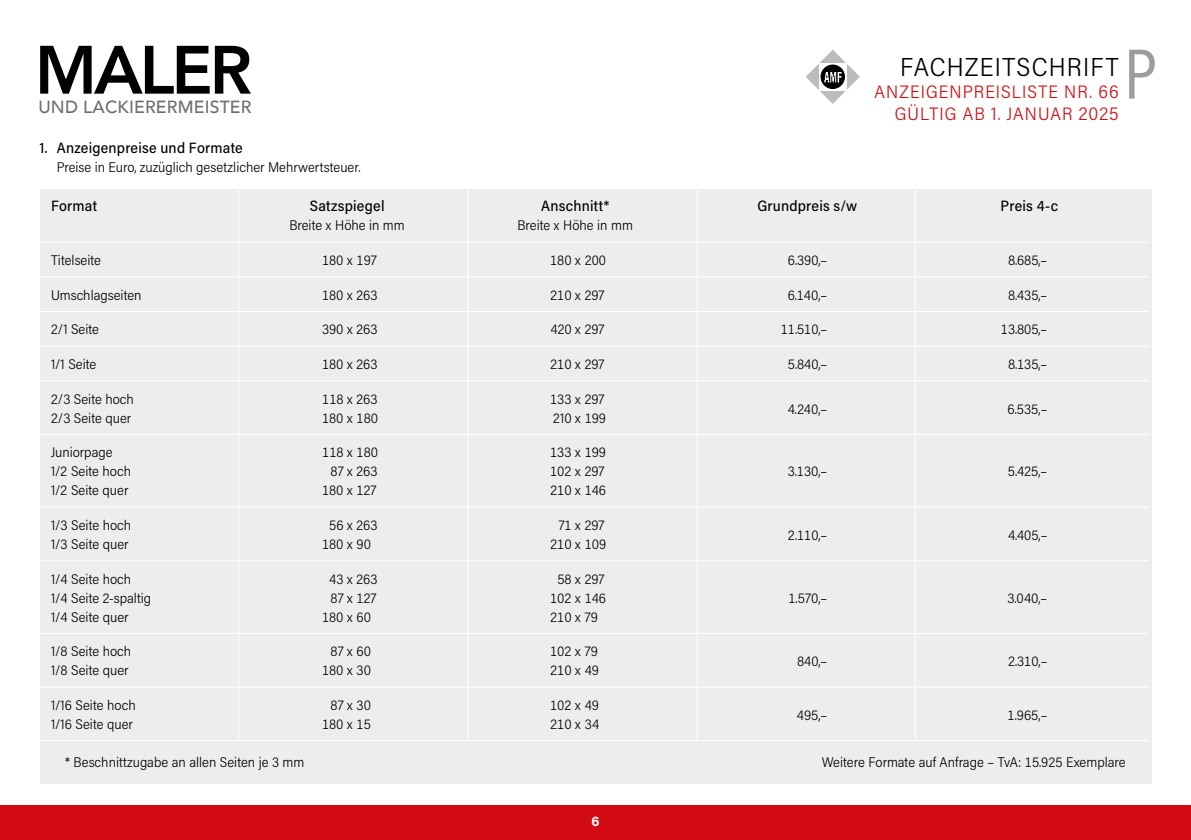
<style>
.page{position:relative;width:1191px;height:840px;background:#fff}
.page>*{position:absolute;margin:0;border:0;box-sizing:border-box;transform-origin:0 0}
.Zahlen{font:72px "Acumin Variable Concept";color:#9d9d9c}
.t1{font:800 67.6px "Avenir";letter-spacing:-.045em;color:#000}
.Text{font:26px "Acumin Variable Concept";letter-spacing:-.01em;color:#000}
.Text-2{font:18px/22px "Acumin Variable Concept";letter-spacing:.005em;color:#d20a11;text-align:right}
.t2{font:500 17.6px "Avenir";letter-spacing:.01em;color:#706f6f}
.Text-3{font:15px "Acumin Variable Concept";letter-spacing:.015em;color:#000}
.Text-4{font:14px "Acumin Variable Concept";letter-spacing:-.02em;color:#000}
.t3{font:14px "Acumin Variable Concept";color:#fff}
</style>
<div class="page">
<div style="left:0;top:805px;width:1191px;height:34px;background:#d20a11"></div>
<div style="left:40px;top:189px;width:1111px;height:593px;background:#ededed"></div>
<hr style="left:40px;top:241px;width:1108px;height:1px;background:#fff">
<hr style="left:40px;top:276px;width:1108px;height:1px;background:#fff">
<hr style="left:40px;top:311px;width:1108px;height:1px;background:#fff">
<hr style="left:40px;top:345px;width:1108px;height:1px;background:#fff">
<hr style="left:40px;top:380px;width:1108px;height:1px;background:#fff">
<hr style="left:40px;top:433px;width:1108px;height:1px;background:#fff">
<hr style="left:40px;top:506px;width:1108px;height:1px;background:#fff">
<hr style="left:40px;top:560px;width:1108px;height:1px;background:#fff">
<hr style="left:40px;top:632px;width:1108px;height:1px;background:#fff">
<hr style="left:40px;top:686px;width:1108px;height:1px;background:#fff">
<hr style="left:40px;top:739px;width:1108px;height:1px;background:#fff">
<hr style="left:238px;top:189px;width:1px;height:551px;background:#fff">
<hr style="left:467px;top:189px;width:1px;height:551px;background:#fff">
<hr style="left:697px;top:189px;width:1px;height:551px;background:#fff">
<hr style="left:915px;top:189px;width:1px;height:551px;background:#fff">
<svg style="left:806px;top:50px;width:54px;height:54px"></svg>
<svg style="left:819px;top:63px;width:27px;height:28px"></svg>
<img style="left:821px;top:65px;width:23px;height:23px;border-radius:12px">
<div style="left:820px;top:65px;width:25px;height:24px;border:1px solid #000;border-radius:50%"></div>
<h2 class="t1" style="left:35px;top:17px;width:219px">MALER</h2>
<p class="t2" style="left:38px;top:92px;width:215px">UND LACKIERERMEISTER</p>
<p class="Text-3" style="left:40px;top:137px;width:204px">1. Anzeigenpreise und Formate</p>
<p class="Text-4" style="left:57px;top:157px;width:305px">Preise in Euro, zuzüglich gesetzlicher Mehrwertsteuer.</p>
<p class="Text" style="left:900px;top:49px;width:221px">FACHZEITSCHRIFT</p>
<p class="Text-2" style="left:874px;top:80px;width:246px">ANZEIGENPREISLISTE NR. 66<br>GÜLTIG AB 1. JANUAR 2025</p>
<p class="Text-3" style="left:51px;top:196px;width:48px">Format</p>
<p class="Text-3" style="left:310px;top:196px;width:76px">Satzspiegel</p>
<p class="Text-3" style="left:541px;top:196px;width:70px">Anschnitt*</p>
<p class="Text-3" style="left:757px;top:196px;width:102px">Grundpreis s/w</p>
<p class="Text-3" style="left:1000px;top:196px;width:59px">Preis 4-c</p>
<p class="Text-4" style="left:289px;top:216px;width:118px">Breite x Höhe in mm</p>
<p class="Text-4" style="left:517px;top:216px;width:118px">Breite x Höhe in mm</p>
<p class="Text-4" style="left:51px;top:250px;width:52px">Titelseite</p>
<p class="Text-4" style="left:322px;top:250px;width:57px">180 x 197</p>
<p class="Text-4" style="left:550px;top:250px;width:58px">180 x 200</p>
<p class="Text-4" style="left:788px;top:250px;width:42px">6.390,–</p>
<p class="Text-4" style="left:1008px;top:250px;width:42px">8.685,–</p>
<p class="Text-4" style="left:51px;top:285px;width:92px">Umschlagseiten</p>
<p class="Text-4" style="left:322px;top:285px;width:57px">180 x 263</p>
<p class="Text-4" style="left:550px;top:285px;width:56px">210 x 297</p>
<p class="Text-4" style="left:787px;top:285px;width:42px">6.140,–</p>
<p class="Text-4" style="left:1008px;top:285px;width:42px">8.435,–</p>
<p class="Text-4" style="left:51px;top:319px;width:50px">2/1 Seite</p>
<p class="Text-4" style="left:322px;top:319px;width:58px">390 x 263</p>
<p class="Text-4" style="left:550px;top:319px;width:56px">420 x 297</p>
<p class="Text-4" style="left:781px;top:319px;width:49px">11.510,–</p>
<p class="Text-4" style="left:1001px;top:319px;width:49px">13.805,–</p>
<p class="Text-4" style="left:51px;top:354px;width:47px">1/1 Seite</p>
<p class="Text-4" style="left:322px;top:354px;width:57px">180 x 263</p>
<p class="Text-4" style="left:550px;top:354px;width:56px">210 x 297</p>
<p class="Text-4" style="left:788px;top:354px;width:42px">5.840,–</p>
<p class="Text-4" style="left:1008px;top:354px;width:42px">8.135,–</p>
<p class="Text-4" style="left:51px;top:389px;width:85px">2/3 Seite hoch</p>
<p class="Text-4" style="left:322px;top:389px;width:57px">118 x 263</p>
<p class="Text-4" style="left:550px;top:389px;width:56px">133 x 297</p>
<p class="Text-4" style="left:787px;top:399px;width:42px">4.240,–</p>
<p class="Text-4" style="left:1007px;top:399px;width:42px">6.535,–</p>
<p class="Text-4" style="left:51px;top:408px;width:82px">2/3 Seite quer</p>
<p class="Text-4" style="left:322px;top:408px;width:58px">180 x 180</p>
<p class="Text-4" style="left:553px;top:408px;width:54px">210 x 199</p>
<p class="Text-4" style="left:51px;top:442px;width:63px">Juniorpage</p>
<p class="Text-4" style="left:322px;top:442px;width:58px">118 x 180</p>
<p class="Text-4" style="left:550px;top:442px;width:58px">133 x 199</p>
<p class="Text-4" style="left:51px;top:461px;width:82px">1/2 Seite hoch</p>
<p class="Text-4" style="left:331px;top:461px;width:49px">87 x 263</p>
<p class="Text-4" style="left:550px;top:461px;width:56px">102 x 297</p>
<p class="Text-4" style="left:787px;top:461px;width:42px">3.130,–</p>
<p class="Text-4" style="left:1008px;top:461px;width:42px">5.425,–</p>
<p class="Text-4" style="left:51px;top:480px;width:79px">1/2 Seite quer</p>
<p class="Text-4" style="left:322px;top:480px;width:57px">180 x 127</p>
<p class="Text-4" style="left:550px;top:480px;width:58px">210 x 146</p>
<p class="Text-4" style="left:51px;top:515px;width:82px">1/3 Seite hoch</p>
<p class="Text-4" style="left:329px;top:515px;width:50px">56 x 263</p>
<p class="Text-4" style="left:558px;top:515px;width:48px">71 x 297</p>
<p class="Text-4" style="left:788px;top:525px;width:42px">2.110,–</p>
<p class="Text-4" style="left:1008px;top:525px;width:42px">4.405,–</p>
<p class="Text-4" style="left:51px;top:534px;width:79px">1/3 Seite quer</p>
<p class="Text-4" style="left:322px;top:534px;width:51px">180 x 90</p>
<p class="Text-4" style="left:550px;top:534px;width:58px">210 x 109</p>
<p class="Text-4" style="left:51px;top:568px;width:82px">1/4 Seite hoch</p>
<p class="Text-4" style="left:329px;top:568px;width:51px">43 x 263</p>
<p class="Text-4" style="left:557px;top:568px;width:49px">58 x 297</p>
<p class="Text-4" style="left:51px;top:587px;width:102px">1/4 Seite 2-spaltig</p>
<p class="Text-4" style="left:331px;top:587px;width:48px">87 x 127</p>
<p class="Text-4" style="left:550px;top:587px;width:58px">102 x 146</p>
<p class="Text-4" style="left:788px;top:587px;width:41px">1.570,–</p>
<p class="Text-4" style="left:1007px;top:587px;width:42px">3.040,–</p>
<p class="Text-4" style="left:51px;top:606px;width:79px">1/4 Seite quer</p>
<p class="Text-4" style="left:322px;top:606px;width:51px">180 x 60</p>
<p class="Text-4" style="left:550px;top:606px;width:49px">210 x 79</p>
<p class="Text-4" style="left:51px;top:641px;width:82px">1/8 Seite hoch</p>
<p class="Text-4" style="left:331px;top:641px;width:42px">87 x 60</p>
<p class="Text-4" style="left:550px;top:641px;width:50px">102 x 79</p>
<p class="Text-4" style="left:797px;top:651px;width:32px">840,–</p>
<p class="Text-4" style="left:1008px;top:651px;width:42px">2.310,–</p>
<p class="Text-4" style="left:51px;top:660px;width:79px">1/8 Seite quer</p>
<p class="Text-4" style="left:322px;top:660px;width:51px">180 x 30</p>
<p class="Text-4" style="left:550px;top:660px;width:50px">210 x 49</p>
<p class="Text-4" style="left:51px;top:695px;width:86px">1/16 Seite hoch</p>
<p class="Text-4" style="left:331px;top:695px;width:42px">87 x 30</p>
<p class="Text-4" style="left:550px;top:695px;width:50px">102 x 49</p>
<p class="Text-4" style="left:797px;top:705px;width:33px">495,–</p>
<p class="Text-4" style="left:1007px;top:705px;width:42px">1.965,–</p>
<p class="Text-4" style="left:51px;top:714px;width:84px">1/16 Seite quer</p>
<p class="Text-4" style="left:322px;top:714px;width:50px">180 x 15</p>
<p class="Text-4" style="left:550px;top:714px;width:51px">210 x 34</p>
<p class="Zahlen" style="left:1124px;top:24px;width:46px">P</p>
<p class="Text-4" style="left:65px;top:752px;width:241px">* Beschnittzugabe an allen Seiten je 3 mm</p>
<p class="Text-4" style="left:822px;top:752px;width:306px">Weitere Formate auf Anfrage – TvA: 15.925 Exemplare</p>
<p class="t3" style="left:591px;top:811px;width:9px">6</p>
</div>
